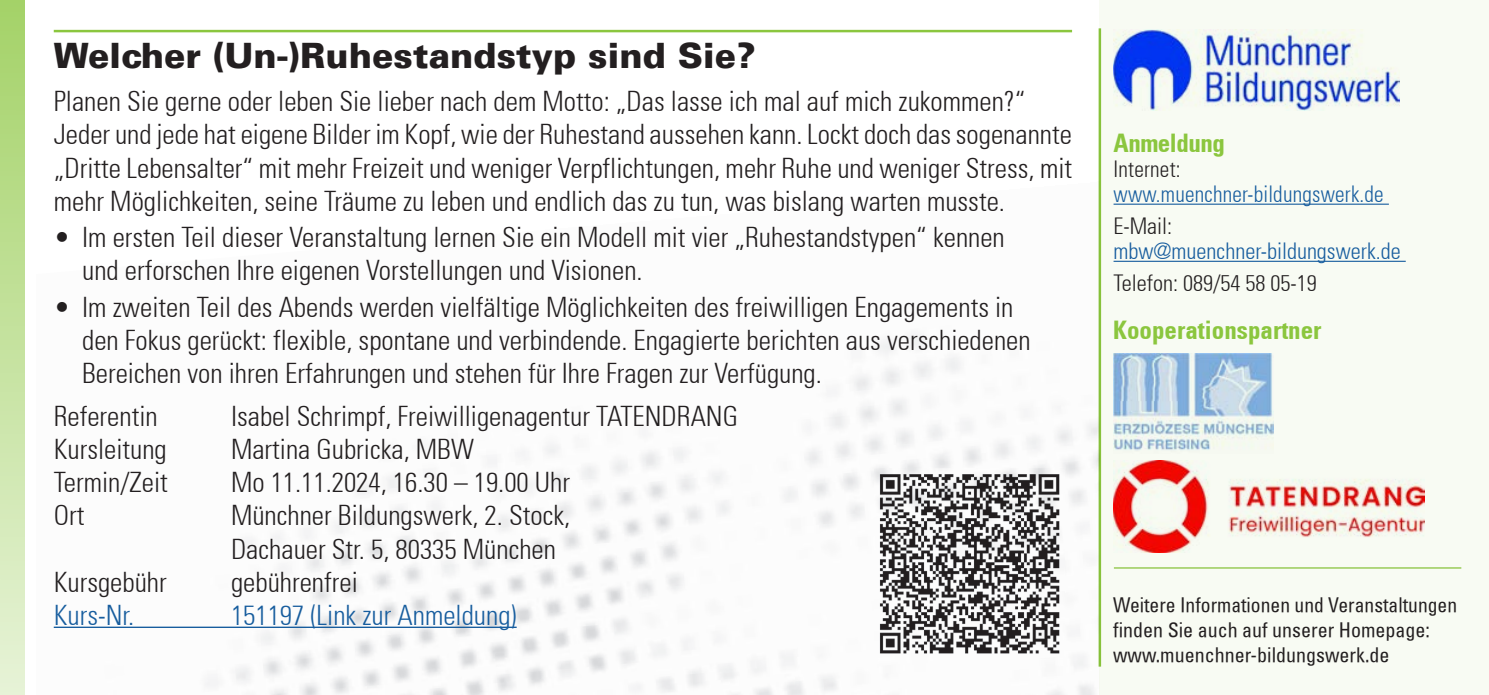
<style>
.page{position:relative;width:1489px;height:695px;background:#fff}
.page>*{position:absolute;margin:0;border:0;box-sizing:border-box;transform-origin:0 0}
.HL_mit_Linie_GRÜN{font:900 35px "Univers LT";color:#231f20}
.Fließtext_Blocksatz{font:300 condensed 27.5px/33px "Univers";color:#231f20}
.Fließtext_Blocksatz-2{font:300 condensed 27.5px "Univers";color:#175d9e}
.Fließtext_linksbündig{font:700 condensed 25px "Univers";color:#8bc63e}
.Fließtext_Blocksatz-3{font:700 condensed 25px "Univers";letter-spacing:-.02em;color:#8bc63e}
.Fließtext_Blocksatz-4{font:300 condensed 22.5px "Univers";letter-spacing:.005em;color:#175d9e;scale:.95 1}
.Fließtext_Blocksatz-5{font:300 condensed 22.5px "Univers";letter-spacing:.005em;color:#175d9e}
.Fließtext_Blocksatz-6{font:300 condensed 22.5px "Univers";color:#231f20}
.Fließtext_Blocksatz-7{font:300 condensed 22.5px "Univers";color:#231f20;scale:.95 1}
.Fließtext_Blocksatz_größere_Schrift{font:condensed 20px/25px "Univers";color:#231f20}
</style>
<div class="page">
<div style="left:1098px;top:0;width:390px;height:694px;background:#f8fbf3"></div>
<img style="left:53px;top:334px;width:1045px;height:360px">
<hr style="left:54px;top:30px;width:1017px;height:2px;background:#8bc63e">
<hr style="left:54px;top:626px;width:462px;height:2px;background:#175d9e">
<div style="left:0;top:0;width:25px;height:694px;background:linear-gradient(to bottom,#a4d268,#e6f3d7)"></div>
<hr style="left:1098px;top:28px;width:3px;height:638px;background:#8bc63e">
<img style="left:1113px;top:353px;width:160px;height:98px">
<hr style="left:1113px;top:203px;width:275px;height:2px;background:#175d9e">
<hr style="left:1113px;top:261px;width:292px;height:1px;background:#175d9e">
<hr style="left:1113px;top:567px;width:348px;height:1px;background:#8bc63e">
<img style="left:1113px;top:29px;width:286px;height:81px">
<img style="left:1113px;top:460px;width:311px;height:92px">
<img style="left:874px;top:469px;width:190px;height:189px">
<p class="HL_mit_Linie_GRÜN" style="left:54px;top:33px;width:703px">Welcher (Un-)Ruhestandstyp sind Sie?</p>
<p class="Fließtext_Blocksatz" style="left:54px;top:85px;width:973px">Planen Sie gerne oder leben Sie lieber nach dem Motto: „Das lasse ich mal auf mich zukommen?“</p>
<p class="Fließtext_Blocksatz" style="left:54px;top:118px;width:1019px;text-align:justify">Jeder und jede hat eigene Bilder im Kopf, wie der Ruhestand aussehen kann. Lockt doch das sogenannte „Dritte Lebensalter“ mit mehr Freizeit und weniger Verpflichtungen, mehr Ruhe und weniger Stress, mit mehr Möglichkeiten, seine Träume zu leben und endlich das zu tun, was bislang warten musste.</p>
<p class="Fließtext_Blocksatz" style="left:82px;top:221px;width:924px;text-indent:-28px">• Im ersten Teil dieser Veranstaltung lernen Sie ein Modell mit vier „Ruhestandstypen“ kennen und erforschen Ihre eigenen Vorstellungen und Visionen.</p>
<p class="Fließtext_Blocksatz" style="left:82px;top:290px;width:950px;text-indent:-28px">• Im zweiten Teil des Abends werden vielfältige Möglichkeiten des freiwilligen Engagements in den Fokus gerückt: flexible, spontane und verbindende. Engagierte berichten aus verschiedenen<br>Bereichen von ihren Erfahrungen und stehen für Ihre Fragen zur Verfügung.</p>
<p class="Fließtext_Blocksatz" style="left:54px;top:400px;width:105px">Referentin</p>
<p class="Fließtext_Blocksatz" style="left:231px;top:400px;width:508px">Isabel Schrimpf, Freiwilligenagentur TATENDRANG</p>
<p class="Fließtext_Blocksatz" style="left:54px;top:433px;width:114px">Kursleitung</p>
<p class="Fließtext_Blocksatz" style="left:231px;top:433px;width:244px">Martina Gubricka, MBW</p>
<p class="Fließtext_Blocksatz" style="left:54px;top:466px;width:116px">Termin/Zeit</p>
<p class="Fließtext_Blocksatz" style="left:231px;top:466px;width:340px">Mo 11.11.2024, 16.30 – 19.00 Uhr</p>
<p class="Fließtext_Blocksatz" style="left:54px;top:499px;width:32px">Ort</p>
<p class="Fließtext_Blocksatz" style="left:231px;top:499px;width:341px">Münchner Bildungswerk, 2. Stock,</p>
<p class="Fließtext_Blocksatz" style="left:231px;top:532px;width:326px">Dachauer Str. 5, 80335 München</p>
<p class="Fließtext_Blocksatz" style="left:54px;top:565px;width:114px">Kursgebühr</p>
<p class="Fließtext_Blocksatz" style="left:231px;top:565px;width:128px">gebührenfrei</p>
<p class="Fließtext_Blocksatz-2" style="left:54px;top:598px;width:82px">Kurs-Nr.</p>
<p class="Fließtext_Blocksatz-2" style="left:231px;top:598px;width:287px">151197 (Link zur Anmeldung)</p>
<p class="Fließtext_Blocksatz-3" style="left:1113px;top:128px;width:113px">Anmeldung</p>
<p class="Fließtext_Blocksatz-7" style="left:1113px;top:155px;width:72px">Internet:</p>
<p class="Fließtext_Blocksatz-4" style="left:1113px;top:180px;width:286px">www.muenchner-bildungswerk.de</p>
<p class="Fließtext_Blocksatz-6" style="left:1113px;top:212px;width:60px">E-Mail:</p>
<p class="Fließtext_Blocksatz-5" style="left:1113px;top:237px;width:289px">mbw@muenchner-bildungswerk.de</p>
<p class="Fließtext_Blocksatz-6" style="left:1113px;top:270px;width:205px">Telefon: 089/54 58 05-19</p>
<p class="Fließtext_linksbündig" style="left:1113px;top:314px;width:210px">Kooperationspartner</p>
<p class="Fließtext_Blocksatz_größere_Schrift" style="left:1113px;top:591px;width:345px">Weitere Informationen und Veranstaltungen finden Sie auch auf unserer Homepage:</p>
<p class="Fließtext_Blocksatz_größere_Schrift" style="left:1113px;top:641px;width:278px">www.muenchner-bildungswerk.de</p>
</div>
